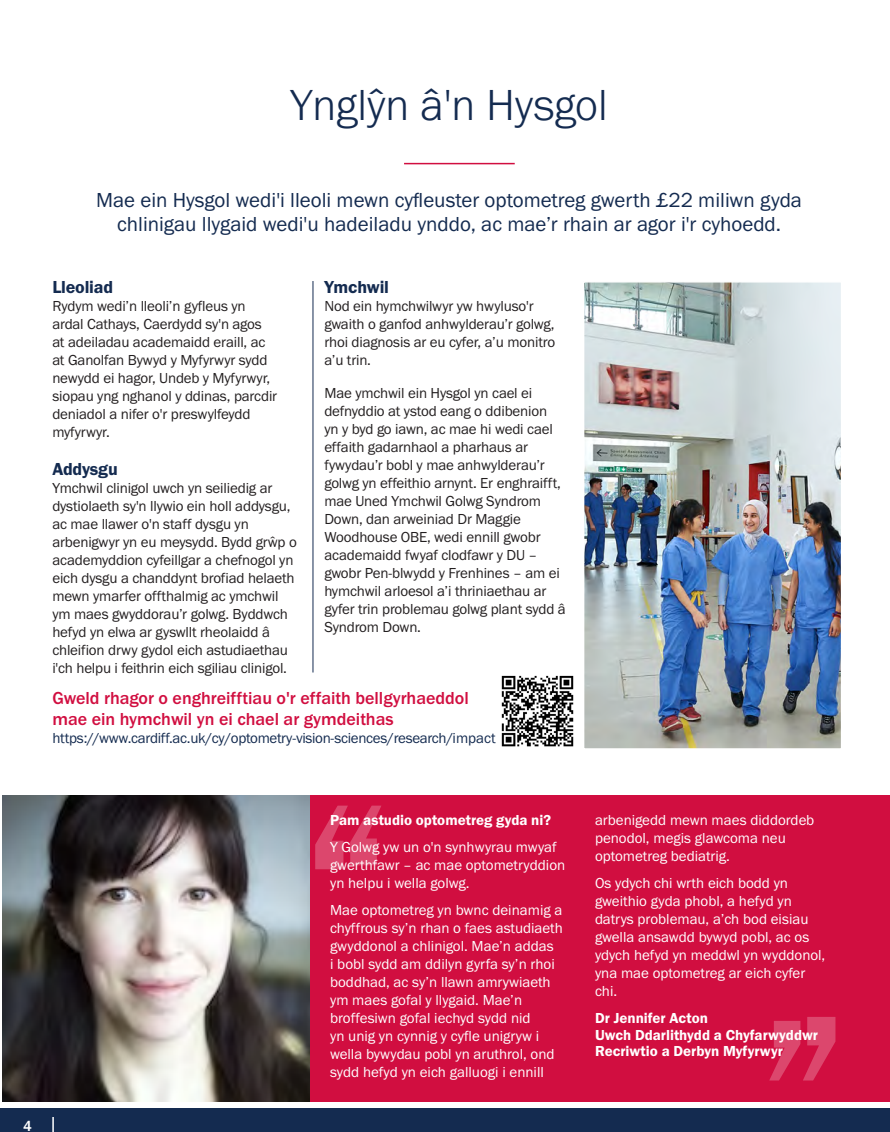
<style>
.page{position:relative;width:890px;height:1132px;background:#fff}
.page>*{position:absolute;margin:0;border:0;box-sizing:border-box;transform-origin:0 0}
.RED_Top_headers{font:300 45px "Franklin Gothic URW";color:#142b50}
.t1{font:21px/24px "Franklin Gothic URW Boo";color:#142b50;text-align:center}
.t2{font:500 18px/21px "Franklin Gothic URW";color:#d10e40}
.t3{font:18px "Franklin Gothic URW Dem";letter-spacing:-.01em;color:#142b50}
.t4{font:15px/18px "Franklin Gothic URW Boo";letter-spacing:-.01em;color:#231f20}
.t5{font:15px/18px "Franklin Gothic URW Boo";color:#fff}
.WHITE_text_box{font:15px/16.5px "Franklin Gothic URW Dem";color:#fff}
.t6{font:15px "Franklin Gothic URW Boo";letter-spacing:-.02em;color:#142b50}
.t7{font:500 15px "Franklin Gothic URW";color:#fff}
</style>
<div class="page">
<div style="left:0;top:1108px;width:890px;height:23px;background:#142b50"></div>
<svg style="left:52px;top:1117px;width:2px;height:14px"></svg>
<div style="left:2px;top:795px;width:888px;height:306px;background:#d10e40"></div>
<img style="left:2px;top:795px;width:307px;height:306px">
<hr style="left:404px;top:163px;width:110px;height:1px;background:#d10e40">
<svg style="left:315px;top:805px;width:66px;height:64px"></svg>
<svg style="left:769px;top:1017px;width:66px;height:63px"></svg>
<img style="left:586px;top:284px;width:253px;height:462px">
<div style="left:583px;top:281px;width:259px;height:468px;border:2px solid #fff"></div>
<hr style="left:313px;top:281px;width:1px;height:391px;background:#142b50">
<img style="left:501px;top:675px;width:73px;height:72px">
<p class="RED_Top_headers" style="left:290px;top:77px;width:319px">Ynglŷn â'n Hysgol</p>
<p class="t1" style="left:96px;top:187px;width:707px">Mae ein Hysgol wedi'i lleoli mewn cyfleuster optometreg gwerth £22 miliwn gyda chlinigau llygaid wedi'u hadeiladu ynddo, ac mae’r rhain ar agor i'r cyhoedd.</p>
<p class="t3" style="left:52px;top:276px;width:62px">Lleoliad</p>
<p class="t4" style="left:52px;top:297px;width:226px">Rydym wedi’n lleoli’n gyfleus yn ardal Cathays, Caerdydd sy'n agos at adeiladau academaidd eraill, ac at Ganolfan Bywyd y Myfyrwyr sydd newydd ei hagor, Undeb y Myfyrwyr, siopau yng nghanol y ddinas, parcdir deniadol a nifer o'r preswylfeydd myfyrwyr.</p>
<p class="t3" style="left:52px;top:457px;width:67px">Addysgu</p>
<p class="t4" style="left:52px;top:478px;width:246px">Ymchwil clinigol uwch yn seiliedig ar dystiolaeth sy'n llywio ein holl addysgu, ac mae llawer o'n staff dysgu yn arbenigwyr yn eu meysydd. Bydd grŵp o academyddion cyfeillgar a chefnogol yn eich dysgu a chanddynt brofiad helaeth mewn ymarfer offthalmig ac ymchwil ym maes gwyddorau’r golwg. Byddwch hefyd yn elwa ar gyswllt rheolaidd â chleifion drwy gydol eich astudiaethau i'ch helpu i feithrin eich sgiliau clinigol.</p>
<p class="t3" style="left:324px;top:276px;width:66px">Ymchwil</p>
<p class="t4" style="left:324px;top:297px;width:232px">Nod ein hymchwilwyr yw hwyluso'r gwaith o ganfod anhwylderau’r golwg, rhoi diagnosis ar eu cyfer, a’u monitro a’u trin.</p>
<p class="t4" style="left:324px;top:384px;width:243px">Mae ymchwil ein Hysgol yn cael ei defnyddio at ystod eang o ddibenion<br>yn y byd go iawn, ac mae hi wedi cael effaith gadarnhaol a pharhaus ar fywydau’r bobl y mae anhwylderau’r golwg yn effeithio arnynt. Er enghraifft, mae Uned Ymchwil Golwg Syndrom Down, dan arweiniad Dr Maggie Woodhouse OBE, wedi ennill gwobr academaidd fwyaf clodfawr y DU – gwobr Pen-blwydd y Frenhines – am ei hymchwil arloesol a’i thriniaethau ar gyfer trin problemau golwg plant sydd â Syndrom Down.</p>
<p class="t2" style="left:52px;top:686px;width:418px">Gweld rhagor o enghreifftiau o'r effaith bellgyrhaeddol mae ein hymchwil yn ei chael ar gymdeithas</p>
<p class="t6" style="left:52px;top:728px;width:445px">https://www.cardiff.ac.uk/cy/optometry-vision-sciences/research/impact</p>
<p class="t7" style="left:23px;top:1116px;width:10px">4</p>
<p class="WHITE_text_box" style="left:330px;top:811px;width:222px">Pam astudio optometreg gyda ni?</p>
<p class="t5" style="left:330px;top:837px;width:237px">Y Golwg yw un o'n synhwyrau mwyaf gwerthfawr – ac mae optometryddion yn helpu i wella golwg.</p>
<p class="t5" style="left:330px;top:900px;width:234px">Mae optometreg yn bwnc deinamig a chyffrous sy’n rhan o faes astudiaeth gwyddonol a chlinigol. Mae’n addas<br>i bobl sydd am ddilyn gyrfa sy’n rhoi boddhad, ac sy’n llawn amrywiaeth ym maes gofal y llygaid. Mae’n broffesiwn gofal iechyd sydd nid<br>yn unig yn cynnig y cyfle unigryw i wella bywydau pobl yn aruthrol, ond sydd hefyd yn eich galluogi i ennill</p>
<p class="t5" style="left:595px;top:810px;width:221px">arbenigedd mewn maes diddordeb penodol, megis glawcoma neu optometreg bediatrig.</p>
<p class="t5" style="left:595px;top:873px;width:232px">Os ydych chi wrth eich bodd yn gweithio gyda phobl, a hefyd yn datrys problemau, a’ch bod eisiau gwella ansawdd bywyd pobl, ac os ydych hefyd yn meddwl yn wyddonol, yna mae optometreg ar eich cyfer chi.</p>
<p class="WHITE_text_box" style="left:595px;top:1009px;width:114px">Dr Jennifer Acton</p>
<p class="WHITE_text_box" style="left:595px;top:1025px;width:224px">Uwch Ddarlithydd a Chyfarwyddwr<br>Recriwtio a Derbyn Myfyrwyr</p>
</div>
